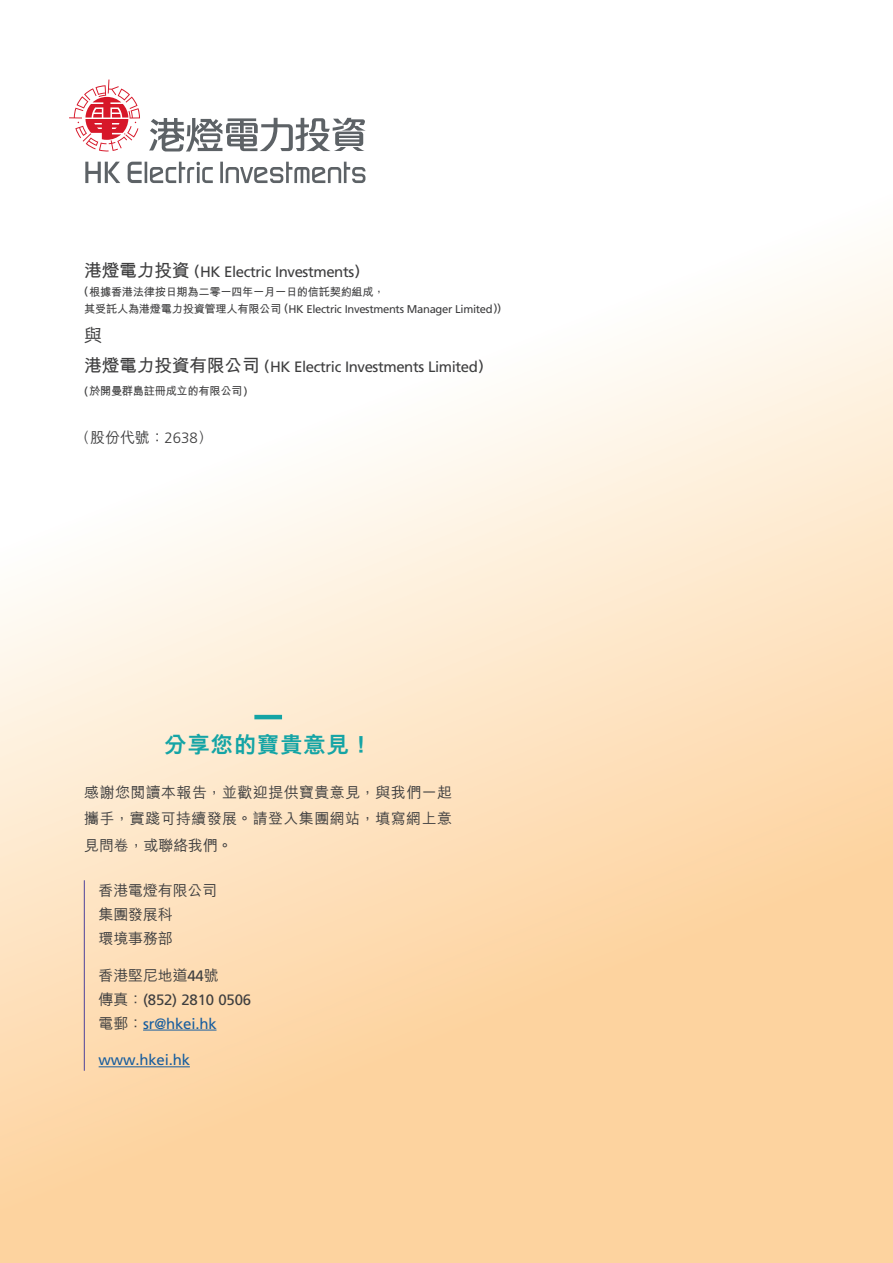
<style>
.page{position:relative;width:893px;height:1263px;background:#fff}
.page>*{position:absolute;margin:0;border:0;box-sizing:border-box;transform-origin:0 0}
.Heading{font:800 22.5px "M Hei HK";letter-spacing:.03em;color:#14a4a5}
.t1{font:500 18px "M Hei HK";color:#3e3e3f}
.Bodytext__Key{font:15px/24px "Frutiger LT Std";letter-spacing:-.03em;color:#3e3e3f}
.Bodytext__Key-2{font:500 15px/26.2px "M Hei HK";letter-spacing:.025em;color:#3e3e3f;text-align:justify}
.Bodytext__Key-3{font:500 15px/24px "M Hei HK";letter-spacing:-.015em;color:#3e3e3f}
.t2{font:300 15px "Frutiger LT Std";color:#3e3e3f}
.Bodytext__Key-4{font:15px "Frutiger LT Std";letter-spacing:-.015em;color:#175d9e}
.t3{font:700 11.25px/16.5px "M Hei HK";letter-spacing:-.03em;color:#3e3e3f}
.s1{font-family:"M Hei HK";font-weight:700;font-size:18px}
.s2{font-family:"Frutiger LT Std";font-weight:400}
.s3{font-family:"M Hei HK";font-weight:500}
.s4{color:#175d9e}
</style>
<div class="page">
<svg style="left:85px;top:167px;width:280px;height:16px"></svg>
<svg style="left:352px;top:119px;width:14px;height:32px"></svg>
<hr style="left:84px;top:880px;width:1px;height:191px;background:#4e419a">
<img style="left:70px;top:80px;width:282px;height:99px">
<hr style="left:254px;top:715px;width:28px;height:4px;background:#14a4a5">
<hr style="left:143px;top:1030px;width:74px;height:1px;background:#175d9e">
<hr style="left:99px;top:1066px;width:91px;height:1px;background:#175d9e">
<p class="Bodytext__Key" style="left:84px;top:260px;width:277px"><span class="s1">港燈電力投資</span> (HK Electric Investments)</p>
<p class="t3" style="left:84px;top:283px;width:418px"><span class="s2">(</span>根據香港法律按日期為二零一四年一月一日的信託契約組成，<br>其受託人為港燈電力投資管理人有限公司 <span class="s2">(HK Electric Investments Manager Limited))</span></p>
<p class="t1" style="left:84px;top:322px;width:19px">與</p>
<p class="Bodytext__Key" style="left:84px;top:354px;width:401px"><span class="s1">港燈電力投資有限公司</span> (HK Electric Investments Limited)</p>
<p class="t3" style="left:84px;top:382px;width:165px"><span class="s2">(</span>於開曼群島註冊成立的有限公司<span class="s2">)</span></p>
<p class="t2" style="left:84px;top:429px;width:121px">(<span class="s3">股份代號：</span>2638)</p>
<p class="Heading" style="left:164px;top:733px;width:209px">分享您的寶貴意見！</p>
<p class="Bodytext__Key-2" style="left:84px;top:778px;width:369px">感謝您閱讀本報告，並歡迎提供寶貴意見，與我們一起攜手，實踐可持續發展。請登入集團網站，填寫網上意見問卷，或聯絡我們。</p>
<p class="Bodytext__Key-3" style="left:99px;top:877px;width:120px">香港電燈有限公司集團發展科<br>環境事務部</p>
<p class="Bodytext__Key" style="left:99px;top:963px;width:154px"><span class="s3">香港堅尼地道</span>44<span class="s3">號<br>傳真：</span>(852) 2810 0506<span class="s3">電郵：</span><span class="s4">sr@hkei.hk</span></p>
<p class="Bodytext__Key-4" style="left:99px;top:1051px;width:93px">www.hkei.hk</p>
</div>
